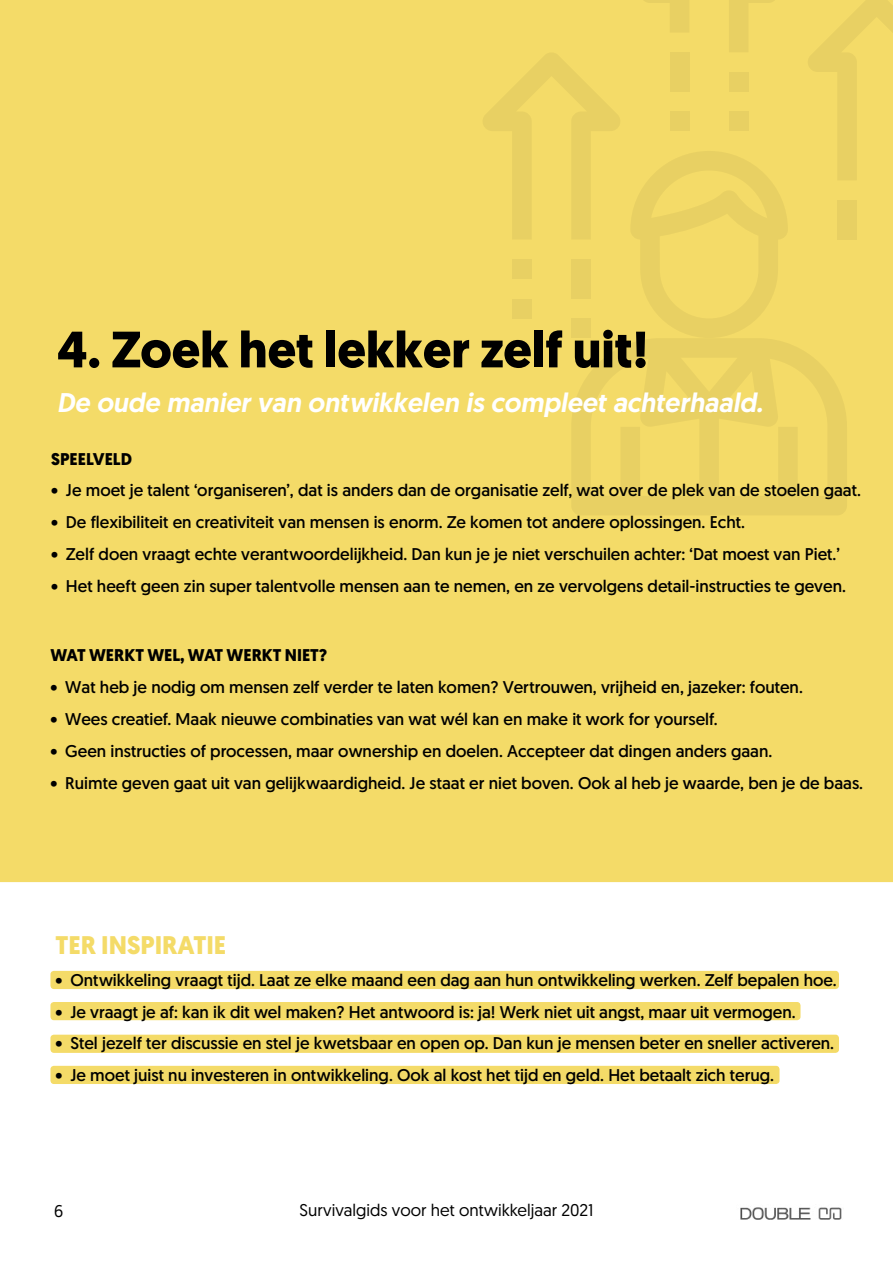
<style>
.page{position:relative;width:893px;height:1263px;background:#f4db68}
.page>*{position:absolute;margin:0;border:0;box-sizing:border-box;transform-origin:0 0}
.t1{font:700 51px "Geomanist";color:#000}
.t2{font:italic 500 27px "Geomanist";color:#fff}
.t3{font:700 25.5px "Geomanist";color:#f4db68}
.t4{font:16.95px "Geomanist";color:#000}
.t5{font:16.95px "Geomanist";color:#000}
.t6{font:700 16.95px "Geomanist";color:#000}
</style>
<div class="page">
<svg style="left:572px;top:339px;width:275px;height:176px;fill:#e8d063"></svg>
<svg style="left:631px;top:151px;width:157px;height:187px"></svg>
<svg style="left:483px;top:53px;width:137px;height:186px"></svg>
<svg style="left:644px;top:0;width:130px;height:52px"></svg>
<svg style="left:808px;top:0;width:85px;height:180px"></svg>
<div style="left:670px;top:52px;width:19px;height:40px;background:#e8d063"></div>
<div style="left:729px;top:72px;width:19px;height:20px;background:#e8d063"></div>
<div style="left:729px;top:111px;width:19px;height:20px;background:#e8d063"></div>
<div style="left:670px;top:111px;width:19px;height:20px;background:#e8d063"></div>
<div style="left:837px;top:200px;width:20px;height:40px;background:#e8d063"></div>
<div style="left:512px;top:259px;width:20px;height:20px;background:#e8d063"></div>
<div style="left:571px;top:259px;width:20px;height:40px;background:#e8d063"></div>
<div style="left:571px;top:318px;width:20px;height:20px;background:#e8d063"></div>
<div style="left:512px;top:299px;width:20px;height:19px;background:#e8d063"></div>
<div style="left:0;top:882px;width:893px;height:381px;background:#fff"></div>
<div style="left:51px;top:971px;width:787px;height:17px;background:#f4db68;border-radius:3px"></div>
<div style="left:50px;top:971px;width:789px;height:18px;border:2px solid #f4db68;border-radius:3px"></div>
<div style="left:51px;top:1003px;width:749px;height:16px;background:#f4db68;border-radius:3px"></div>
<div style="left:50px;top:1002px;width:750px;height:18px;border:2px solid #f4db68;border-radius:3px"></div>
<div style="left:51px;top:1035px;width:787px;height:17px;background:#f4db68;border-radius:3px"></div>
<div style="left:50px;top:1035px;width:789px;height:18px;border:2px solid #f4db68;border-radius:3px"></div>
<div style="left:51px;top:1066px;width:728px;height:17px;background:#f4db68;border-radius:3px"></div>
<div style="left:50px;top:1066px;width:729px;height:18px;border:2px solid #f4db68;border-radius:3px"></div>
<img style="left:736px;top:1204px;width:107px;height:15px">
<h1 class="t1" style="left:57px;top:315px;width:593px">4. Zoek het lekker zelf uit!</h1>
<h2 class="t2" style="left:57px;top:385px;width:707px">De oude manier van ontwikkelen is compleet achterhaald.</h2>
<p class="t6" style="left:51px;top:447px;width:82px">SPEELVELD</p>
<p class="t4" style="left:51px;top:479px;width:811px">• Je moet je talent ‘organiseren’, dat is anders dan de organisatie zelf, wat over de plek van de stoelen gaat.</p>
<p class="t4" style="left:51px;top:511px;width:695px">• De flexibiliteit en creativiteit van mensen is enorm. Ze komen tot andere oplossingen. Echt.</p>
<p class="t4" style="left:51px;top:543px;width:790px">• Zelf doen vraagt echte verantwoordelijkheid. Dan kun je je niet verschuilen achter: ‘Dat moest van Piet.’</p>
<p class="t4" style="left:51px;top:575px;width:796px">• Het heeft geen zin super talentvolle mensen aan te nemen, en ze vervolgens detail-instructies te geven.</p>
<p class="t6" style="left:50px;top:644px;width:278px">WAT WERKT WEL, WAT WERKT NIET?</p>
<p class="t4" style="left:50px;top:676px;width:754px">• Wat heb je nodig om mensen zelf verder te laten komen? Vertrouwen, vrijheid en, jazeker: fouten.</p>
<p class="t4" style="left:50px;top:708px;width:669px">• Wees creatief. Maak nieuwe combinaties van wat wél kan en make it work for yourself.</p>
<p class="t4" style="left:50px;top:740px;width:723px">• Geen instructies of processen, maar ownership en doelen. Accepteer dat dingen anders gaan.</p>
<p class="t4" style="left:50px;top:772px;width:814px">• Ruimte geven gaat uit van gelijkwaardigheid. Je staat er niet boven. Ook al heb je waarde, ben je de baas.</p>
<h3 class="t3" style="left:56px;top:928px;width:172px">TER INSPIRATIE</h3>
<p class="t4" style="left:56px;top:969px;width:783px">• Ontwikkeling vraagt tijd. Laat ze elke maand een dag aan hun ontwikkeling werken. Zelf bepalen hoe.</p>
<p class="t4" style="left:56px;top:1001px;width:742px">• Je vraagt je af: kan ik dit wel maken? Het antwoord is: ja! Werk niet uit angst, maar uit vermogen.</p>
<p class="t4" style="left:56px;top:1032px;width:780px">• Stel jezelf ter discussie en stel je kwetsbaar en open op. Dan kun je mensen beter en sneller activeren.</p>
<p class="t4" style="left:56px;top:1064px;width:720px">• Je moet juist nu investeren in ontwikkeling. Ook al kost het tijd en geld. Het betaalt zich terug.</p>
<p class="t5" style="left:54px;top:1200px;width:11px">6</p>
<p class="t5" style="left:300px;top:1199px;width:295px">Survivalgids voor het ontwikkeljaar 2021</p>
</div>
